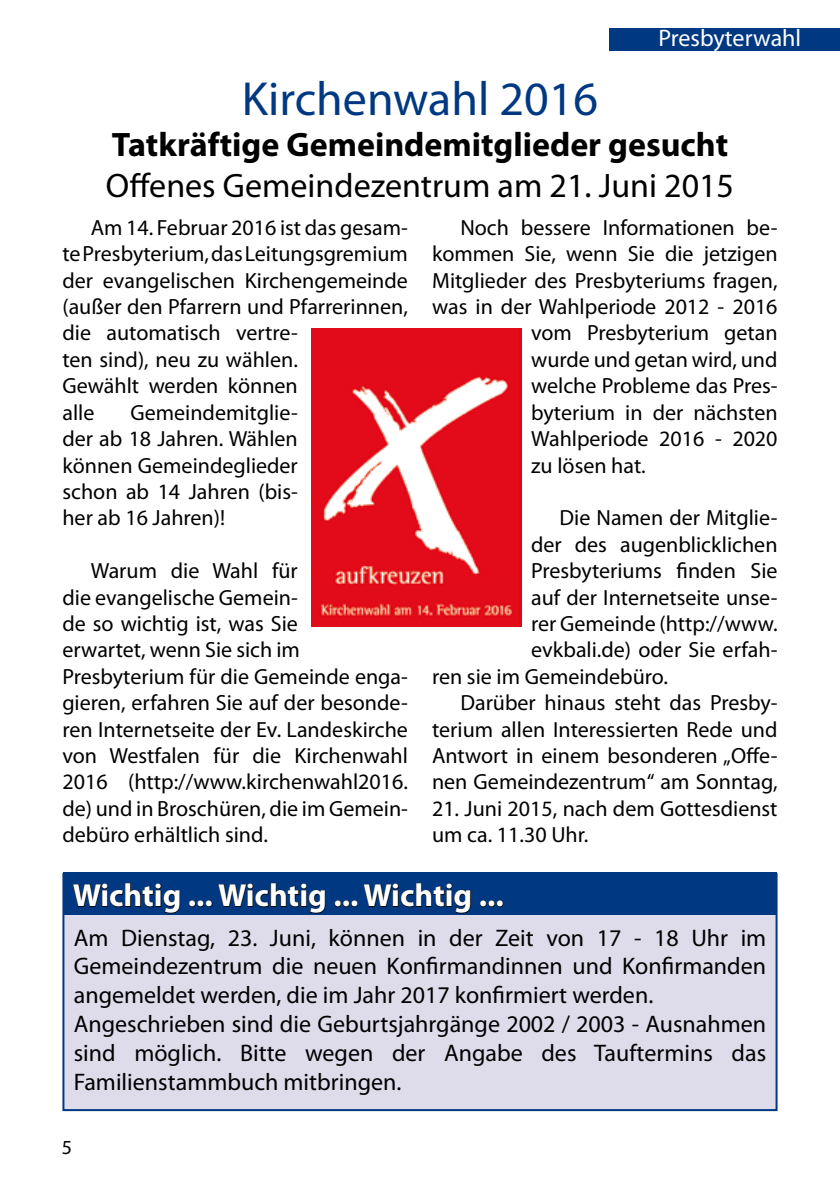
<style>
.page{position:relative;width:840px;height:1191px;background:#fff}
.page>*{position:absolute;margin:0;border:0;box-sizing:border-box;transform-origin:0 0}
.t1{font:48px "Myriad Pro";color:#003882}
.t2{font:700 34px "Myriad Pro";color:#000}
.t3{font:34px "Myriad Pro";color:#000}
.t4{font:700 32px "Myriad Pro";color:#fff}
.t5{font:24px/28.8px "Myriad Pro";color:#000}
.t6{font:24px "Myriad Pro";color:#fff}
.t7{font:22px/26.4px "Myriad Pro";color:#000}
.t8{font:20px "Myriad Pro";color:#000}
</style>
<div class="page">
<div style="left:608px;top:28px;width:231px;height:23px;background:#003882"></div>
<img style="left:311px;top:329px;width:210px;height:297px">
<div style="left:62px;top:873px;width:715px;height:238px;background:#dedceb;border:2px solid #003882"></div>
<div style="left:63px;top:872px;width:713px;height:43px;background:#003882"></div>
<svg style="left:72px;top:883px;width:108px;height:31px"></svg>
<svg style="left:189px;top:883px;width:137px;height:31px"></svg>
<svg style="left:335px;top:900px;width:22px;height:6px"></svg>
<svg style="left:363px;top:883px;width:108px;height:31px"></svg>
<svg style="left:480px;top:900px;width:22px;height:6px"></svg>
<p class="t6" style="left:658px;top:23px;width:144px">Presbyterwahl</p>
<h1 class="t1" style="left:241px;top:70px;width:358px">Kirchenwahl 2016</h1>
<h2 class="t2" style="left:112px;top:123px;width:617px">Tatkräftige Gemeindemitglieder gesucht</h2>
<h2 class="t3" style="left:106px;top:165px;width:629px">Offenes Gemeindezentrum am 21. Juni 2015</h2>
<p class="t7" style="left:62px;top:214px;width:347px;text-indent:28px">Am 14. Februar 2016 ist das gesam&shy;te Presbyterium, das Leitungsgremium der evangelischen Kirchengemeinde (außer den Pfarrern und Pfarrerinnen, die automatisch vertre-<br>ten sind), neu zu wählen.<br>Gewählt werden können<br>alle</p>
<p class="t7" style="left:460px;top:214px;width:318px">Noch bessere Informationen be-</p>
<p class="t7" style="left:432px;top:240px;width:347px">kommen Sie, wenn Sie die jetzigen</p>
<p class="t7" style="left:432px;top:267px;width:347px">Mitglieder des Presbyteriums fragen,</p>
<p class="t7" style="left:432px;top:293px;width:347px">was in der Wahlperiode 2012 - 2016</p>
<p class="t7" style="left:531px;top:319px;width:248px">vom Presbyterium getan</p>
<p class="t7" style="left:531px;top:346px;width:248px">wurde und getan wird, und</p>
<p class="t7" style="left:531px;top:372px;width:248px">welche Probleme das Pres-</p>
<p class="t7" style="left:531px;top:399px;width:248px">byterium in der nächsten</p>
<p class="t7" style="left:531px;top:425px;width:248px">Wahlperiode 2016 - 2020</p>
<p class="t7" style="left:531px;top:451px;width:116px">zu lösen hat.</p>
<p class="t7" style="left:559px;top:504px;width:219px">Die Namen der Mitglie-</p>
<p class="t7" style="left:531px;top:531px;width:248px">der des augenblicklichen</p>
<p class="t7" style="left:531px;top:557px;width:248px">Presbyteriums finden Sie</p>
<p class="t7" style="left:531px;top:583px;width:248px">auf der Internetseite unse-</p>
<p class="t7" style="left:531px;top:610px;width:248px">rer Gemeinde (http://www.</p>
<p class="t7" style="left:531px;top:636px;width:248px">evkbali.de) oder Sie erfah-</p>
<p class="t7" style="left:432px;top:663px;width:237px">ren sie im Gemeindebüro.</p>
<p class="t7" style="left:460px;top:689px;width:318px">Darüber hinaus steht das Presby-</p>
<p class="t7" style="left:432px;top:715px;width:347px">terium allen Interessierten Rede und</p>
<p class="t7" style="left:432px;top:742px;width:347px">Antwort in einem besonderen „Offe-</p>
<p class="t7" style="left:432px;top:768px;width:347px">nen Gemeindezentrum“ am Sonntag,</p>
<p class="t7" style="left:432px;top:795px;width:347px">21. Juni 2015, nach dem Gottesdienst um ca. 11.30 Uhr.</p>
<p class="t7" style="left:62px;top:399px;width:237px;text-align:justify;text-indent:68px">Gemeindemitglie&shy;der ab 18 Jahren. Wählen können Gemeindeglieder schon ab 14 Jahren (bis&shy;her ab 16 Jahren)!</p>
<p class="t7" style="left:62px;top:557px;width:347px;text-indent:28px">Warum die Wahl für<br>die evangelische Gemein-<br>de so wichtig ist, was Sie<br>erwartet, wenn Sie sich im<br>Presbyterium für die Gemeinde enga&shy;gieren, erfahren Sie auf der besonde&shy;ren Internetseite der Ev. Landeskirche von Westfalen für die Kirchenwahl<br>2016 (http://www.kirchenwahl2016. de) und in Broschüren, die im Gemein&shy;debüro erhältlich sind.</p>
<h3 class="t4" style="left:73px;top:874px;width:432px">Wichtig ... Wichtig ... Wichtig ...</h3>
<p class="t5" style="left:74px;top:922px;width:693px">Am Dienstag, 23. Juni, können in der Zeit von 17 - 18 Uhr im Gemeindezentrum die neuen Konfirmandinnen und Konfirmanden angemeldet werden, die im Jahr 2017 konfirmiert werden.<br>Angeschrieben sind die Geburtsjahrgänge 2002 / 2003 - Ausnahmen sind möglich. Bitte wegen der Angabe des Tauftermins das Familienstammbuch mitbringen.</p>
<p class="t8" style="left:62px;top:1135px;width:12px">5</p>
</div>
